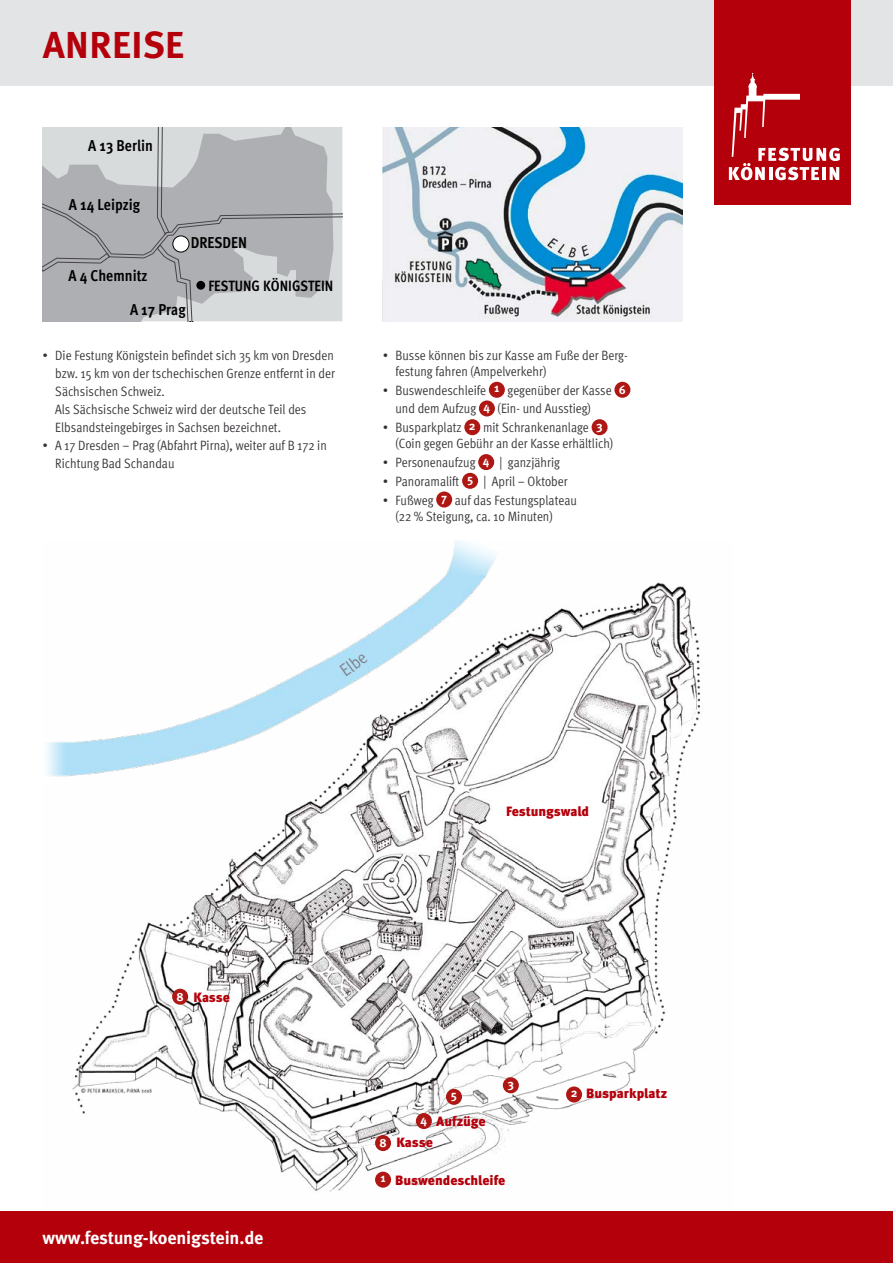
<style>
.page{position:relative;width:893px;height:1263px;background:#fff}
.page>*{position:absolute;margin:0;border:0;box-sizing:border-box;transform-origin:0 0}
.t1{font:700 37.5px "Meta Pro";letter-spacing:.01em;color:#b4000b}
.t2{font:700 18px "Meta Pro";letter-spacing:-.01em;color:#fff}
.t3{font:700 condensed 15.75px "Meta Pro";color:#000}
.t4{font:700 condensed 15px "Meta Pro";color:#000}
.t5{font:13.5px/18px "Meta Pro Cond Norm Regular";color:#373437}
.t6{font:900 13.5px "Meta Pro";letter-spacing:-.005em;color:#b4000b}
.t7{font:700 12px "Meta Pro";color:#fff}
</style>
<div class="page">
<img style="left:46px;top:540px;width:655px;height:652px">
<div style="left:0;top:0;width:893px;height:85px;background:#e3e4e6"></div>
<div style="left:714px;top:0;width:136px;height:204px;background:#b4000b"></div>
<svg style="left:729px;top:73px;width:111px;height:107px"></svg>
<div style="left:0;top:1212px;width:893px;height:51px;background:#b4000b"></div>
<div style="left:489px;top:382px;width:16px;height:16px;background:#ae1713;border-radius:50%"></div>
<div style="left:614px;top:382px;width:16px;height:16px;background:#ae1713;border-radius:50%"></div>
<div style="left:479px;top:400px;width:16px;height:16px;background:#ae1713;border-radius:50%"></div>
<div style="left:464px;top:419px;width:16px;height:16px;background:#ae1713;border-radius:50%"></div>
<div style="left:592px;top:419px;width:16px;height:16px;background:#ae1713;border-radius:50%"></div>
<div style="left:478px;top:454px;width:16px;height:16px;background:#ae1713;border-radius:50%"></div>
<div style="left:462px;top:473px;width:16px;height:16px;background:#ae1713;border-radius:50%"></div>
<div style="left:436px;top:491px;width:16px;height:16px;background:#ae1713;border-radius:50%"></div>
<svg style="left:43px;top:128px;width:299px;height:193px;background:#b8b9bc"></svg>
<img style="left:383px;top:128px;width:299px;height:193px">
<div style="left:172px;top:989px;width:16px;height:16px;background:#ae1713;border-radius:50%"></div>
<div style="left:416px;top:1113px;width:16px;height:16px;background:#ae1713;border-radius:50%"></div>
<div style="left:375px;top:1135px;width:16px;height:16px;background:#ae1713;border-radius:50%"></div>
<div style="left:375px;top:1172px;width:16px;height:16px;background:#ae1713;border-radius:50%"></div>
<div style="left:446px;top:1089px;width:16px;height:16px;background:#ae1713;border-radius:50%"></div>
<div style="left:566px;top:1086px;width:16px;height:16px;background:#ae1713;border-radius:50%"></div>
<div style="left:503px;top:1077px;width:16px;height:16px;background:#ae1713;border-radius:50%"></div>
<svg style="left:340px;top:653px;width:28px;height:23px"></svg>
<p class="t1" style="left:43px;top:16px;width:143px">ANREISE</p>
<p class="t3" style="left:88px;top:134px;width:66px">A 13 Berlin</p>
<p class="t3" style="left:69px;top:192px;width:73px">A 14 Leipzig</p>
<p class="t3" style="left:69px;top:264px;width:80px">A 4 Chemnitz</p>
<p class="t3" style="left:191px;top:231px;width:58px">DRESDEN</p>
<p class="t4" style="left:208px;top:274px;width:127px">FESTUNG KÖNIGSTEIN</p>
<p class="t3" style="left:130px;top:297px;width:57px">A 17 Prag</p>
<p class="t5" style="left:55px;top:345px;width:281px;text-indent:-13px">• Die Festung Königstein befindet sich 35 km von Dresden bzw. 15 km von der tschechischen Grenze entfernt in der Sächsischen Schweiz.<br>Als Sächsische Schweiz wird der deutsche Teil des Elbsandsteingebirges in Sachsen bezeichnet.</p>
<p class="t5" style="left:55px;top:435px;width:273px;text-indent:-13px">• A 17 Dresden – Prag (Abfahrt Pirna), weiter auf B 172 in<br>Richtung Bad Schandau</p>
<p class="t5" style="left:395px;top:346px;width:234px;line-height:16.2px;text-indent:-13px">• Busse können bis zur Kasse am Fuße der Berg&shy;festung fahren (Ampelverkehr)</p>
<p class="t5" style="left:383px;top:380px;width:105px">• Buswendeschleife</p>
<p class="t7" style="left:494px;top:379px;width:7px">1</p>
<p class="t5" style="left:508px;top:380px;width:106px">gegenüber der Kasse</p>
<p class="t7" style="left:619px;top:380px;width:9px">6</p>
<p class="t5" style="left:395px;top:399px;width:82px">und dem Aufzug</p>
<p class="t7" style="left:484px;top:397px;width:8px">4</p>
<p class="t5" style="left:498px;top:399px;width:95px">(Ein- und Ausstieg)</p>
<p class="t5" style="left:383px;top:418px;width:80px">• Busparkplatz</p>
<p class="t7" style="left:469px;top:416px;width:8px">2</p>
<p class="t5" style="left:483px;top:418px;width:107px">mit Schrankenanlage</p>
<p class="t7" style="left:596px;top:416px;width:8px">3</p>
<p class="t5" style="left:395px;top:434px;width:219px">(Coin gegen Gebühr an der Kasse erhältlich)</p>
<p class="t5" style="left:383px;top:453px;width:94px">• Personenaufzug</p>
<p class="t7" style="left:483px;top:451px;width:8px">4</p>
<p class="t5" style="left:500px;top:453px;width:62px">| ganzjährig</p>
<p class="t5" style="left:383px;top:471px;width:78px">• Panoramalift</p>
<p class="t7" style="left:467px;top:470px;width:8px">5</p>
<p class="t5" style="left:483px;top:471px;width:86px">| April – Oktober</p>
<p class="t5" style="left:383px;top:490px;width:52px">• Fußweg</p>
<p class="t7" style="left:441px;top:488px;width:7px">7</p>
<p class="t5" style="left:395px;top:491px;width:183px;line-height:16.2px;text-indent:59px">auf das Festungsplateau (22 % Steigung, ca. 10 Minuten)</p>
<p class="t7" style="left:177px;top:987px;width:9px">8</p>
<p class="t6" style="left:193px;top:988px;width:38px">Kasse</p>
<p class="t2" style="left:43px;top:1223px;width:223px">www.festung-koenigstein.de</p>
<p class="t6" style="left:506px;top:803px;width:85px">Festungswald</p>
<p class="t7" style="left:379px;top:1133px;width:9px">8</p>
<p class="t7" style="left:380px;top:1169px;width:7px">1</p>
<p class="t7" style="left:421px;top:1110px;width:8px">4</p>
<p class="t7" style="left:508px;top:1074px;width:8px">3</p>
<p class="t7" style="left:451px;top:1086px;width:8px">5</p>
<p class="t7" style="left:571px;top:1083px;width:8px">2</p>
<p class="t6" style="left:436px;top:1113px;width:51px">Aufzüge</p>
<p class="t6" style="left:396px;top:1134px;width:38px">Kasse</p>
<p class="t6" style="left:395px;top:1171px;width:112px">Buswendeschleife</p>
<p class="t6" style="left:586px;top:1085px;width:82px">Busparkplatz</p>
</div>
